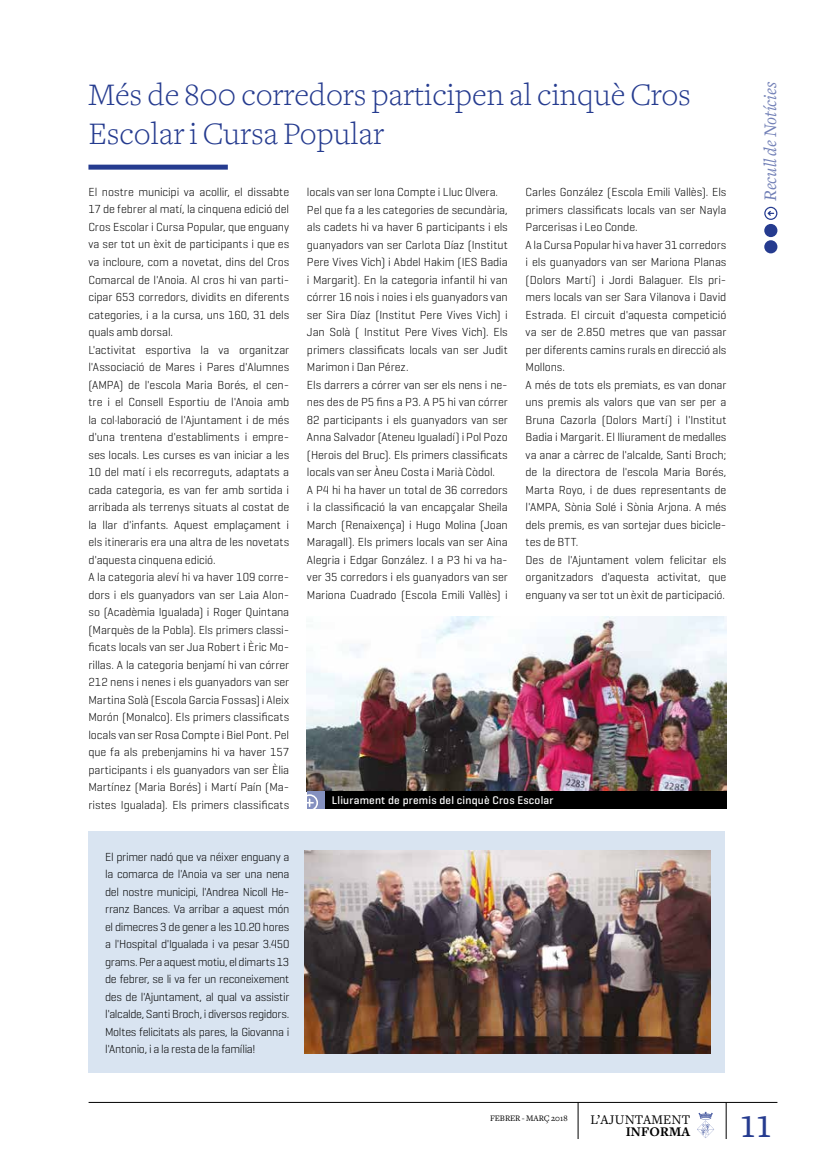
<style>
.page{position:relative;width:815px;height:1170px;background:#fff}
.page>*{position:absolute;margin:0;border:0;box-sizing:border-box;transform-origin:0 0}
.t1{font:43.75px "Freight Text";color:#253b8f}
.t2{font:300 32.5px/39px "Freight Text";color:#253b8f}
.t3{font:italic 18.38px "Freight Text";color:#717fb6}
.t4{font:13.75px "Freight Text";letter-spacing:.01em;color:#000}
.t5{font:13.75px "Freight Text Bold SC";letter-spacing:.01em;color:#000}
.t6{font:300 11.88px/17.5px "Geogrotesque";letter-spacing:-.01em;color:#000}
.t7{font:500 11.25px "Geogrotesque";letter-spacing:.02em;color:#fff}
.t8{font:8.75px "Freight Text";color:#000}
</style>
<div class="page">
<svg style="left:697px;top:1111px;width:17px;height:26px"></svg>
<hr style="left:578px;top:1102px;width:1px;height:36px;background:#000">
<hr style="left:726px;top:1102px;width:1px;height:36px;background:#000">
<hr style="left:89px;top:1102px;width:688px;height:1px;background:#000">
<div style="left:89px;top:831px;width:636px;height:241px;background:#d9e4f1"></div>
<img style="left:305px;top:850px;width:406px;height:203px">
<div style="left:88px;top:165px;width:140px;height:5px;background:#253b8f"></div>
<svg style="left:764px;top:207px;width:13px;height:13px"></svg>
<div style="left:764px;top:224px;width:13px;height:13px;background:#253b8f;border-radius:50%"></div>
<div style="left:764px;top:240px;width:13px;height:13px;background:#253b8f;border-radius:50%"></div>
<img style="left:307px;top:617px;width:419px;height:174px">
<div style="left:324px;top:791px;width:402px;height:17px;background:#000"></div>
<div style="left:307px;top:791px;width:17px;height:17px;background:#8591c0"></div>
<svg style="left:307px;top:794px;width:11px;height:14px"></svg>
<h2 class="t2" style="left:89px;top:75px;width:604px">Més de 800 corredors participen al cinquè Cros<br>Escolar i Cursa Popular</h2>
<h3 class="t3" style="left:760px;top:201px;width:121px;rotate:-90deg">Recull de Notícies</h3>
<p class="t6" style="left:88px;top:183px;width:202px">El nostre municipi va acollir, el dissabte 17 de febrer al matí, la cinquena edició del Cros Escolar i Cursa Popular, que enguany va ser tot un èxit de participants i que es va incloure, com a novetat, dins del Cros Comarcal de l'Anoia. Al cros hi van parti&shy;cipar 653 corredors, dividits en diferents categories, i a la cursa, uns 160, 31 dels quals amb dorsal.<br>L'activitat esportiva la va organitzar l'Associació de Mares i Pares d'Alumnes (AMPA) de l'escola Maria Borés, el cen&shy;tre i el Consell Esportiu de l'Anoia amb la col·laboració de l'Ajuntament i de més d'una trentena d'establiments i empre&shy;ses locals. Les curses es van iniciar a les 10 del matí i els recorreguts, adaptats a cada categoria, es van fer amb sortida i arribada als terrenys situats al costat de la llar d'infants. Aquest emplaçament i els itineraris era una altra de les novetats d'aquesta cinquena edició.<br>A la categoria aleví hi va haver 109 corre&shy;dors i els guanyadors van ser Laia Alon&shy;so (Acadèmia Igualada) i Roger Quintana (Marquès de la Pobla). Els primers classi&shy;ficats locals van ser Jua Robert i Èric Mo&shy;rillas. A la categoria benjamí hi van córrer 212 nens i nenes i els guanyadors van ser Martina Solà (Escola Garcia Fossas) i Aleix Morón (Monalco). Els primers classificats locals van ser Rosa Compte i Biel Pont. Pel que fa als prebenjamins hi va haver 157 participants i els guanyadors van ser Èlia Martínez (Maria Borés) i Martí Paín (Ma&shy;ristes Igualada). Els primers classificats</p>
<p class="t6" style="left:307px;top:183px;width:202px">locals van ser Iona Compte i Lluc Olvera.<br>Pel que fa a les categories de secundària, als cadets hi va haver 6 participants i els guanyadors van ser Carlota Díaz (Institut Pere Vives Vich) i Abdel Hakim (IES Badia i Margarit). En la categoria infantil hi van córrer 16 nois i noies i els guanyadors van ser Sira Díaz (Institut Pere Vives Vich) i Jan Solà ( Institut Pere Vives Vich). Els primers classificats locals van ser Judit Marimon i Dan Pérez.<br>Els darrers a córrer van ser els nens i ne&shy;nes des de P5 fins a P3. A P5 hi van córrer 82 participants i els guanyadors van ser Anna Salvador (Ateneu Igualadí) i Pol Pozo (Herois del Bruc). Els primers classificats locals van ser Àneu Costa i Marià Còdol.<br>A P4 hi ha haver un total de 36 corredors i la classificació la van encapçalar Sheila March (Renaixença) i Hugo Molina (Joan Maragall). Els primers locals van ser Aina Alegria i Edgar González. I a P3 hi va ha&shy;ver 35 corredors i els guanyadors van ser Mariona Cuadrado (Escola Emili Vallès) i</p>
<p class="t6" style="left:526px;top:183px;width:202px">Carles González (Escola Emili Vallès). Els primers classificats locals van ser Nayla Parcerisas i Leo Conde.<br>A la Cursa Popular hi va haver 31 corredors i els guanyadors van ser Mariona Planas (Dolors Martí) i Jordi Balaguer. Els pri&shy;mers locals van ser Sara Vilanova i David Estrada. El circuit d'aquesta competició va ser de 2.850 metres que van passar per diferents camins rurals en direcció als Mollons.<br>A més de tots els premiats, es van donar uns premis als valors que van ser per a Bruna Cazorla (Dolors Martí) i l'Institut Badia i Margarit. El lliurament de medalles va anar a càrrec de l'alcalde, Santi Broch; de la directora de l'escola Maria Borés, Marta Royo, i de dues representants de l'AMPA, Sònia Solé i Sònia Arjona. A més dels premis, es van sortejar dues bicicle&shy;tes de BTT.<br>Des de l'Ajuntament volem felicitar els organitzadors d'aquesta activitat, que enguany va ser tot un èxit de participació.</p>
<p class="t7" style="left:332px;top:792px;width:223px">Lliurament de premis del cinquè Cros Escolar</p>
<p class="t6" style="left:105px;top:847px;width:186px;text-align:justify">El primer nadó que va néixer enguany a la comarca de l'Anoia va ser una nena del nostre municipi, l'Andrea Nicoll He&shy;rranz Bances. Va arribar a aquest món el dimecres 3 de gener a les 10.20 hores a l'Hospital d'Igualada i va pesar 3.450 grams. Per a aquest motiu, el dimarts 13 de febrer, se li va fer un reconeixement des de l'Ajuntament, al qual va assistir l'alcalde, Santi Broch, i diversos regidors.<br>Moltes felicitats als pares, la Giovanna i l'Antonio, i a la resta de la família!</p>
<p class="t8" style="left:490px;top:1113px;width:79px">FEBRER - MARÇ 2018</p>
<p class="t4" style="left:590px;top:1111px;width:101px">L’AJUNTAMENT</p>
<p class="t5" style="left:626px;top:1123px;width:66px">INFORMA</p>
<h1 class="t1" style="left:740px;top:1098px;width:34px">11</h1>
</div>
